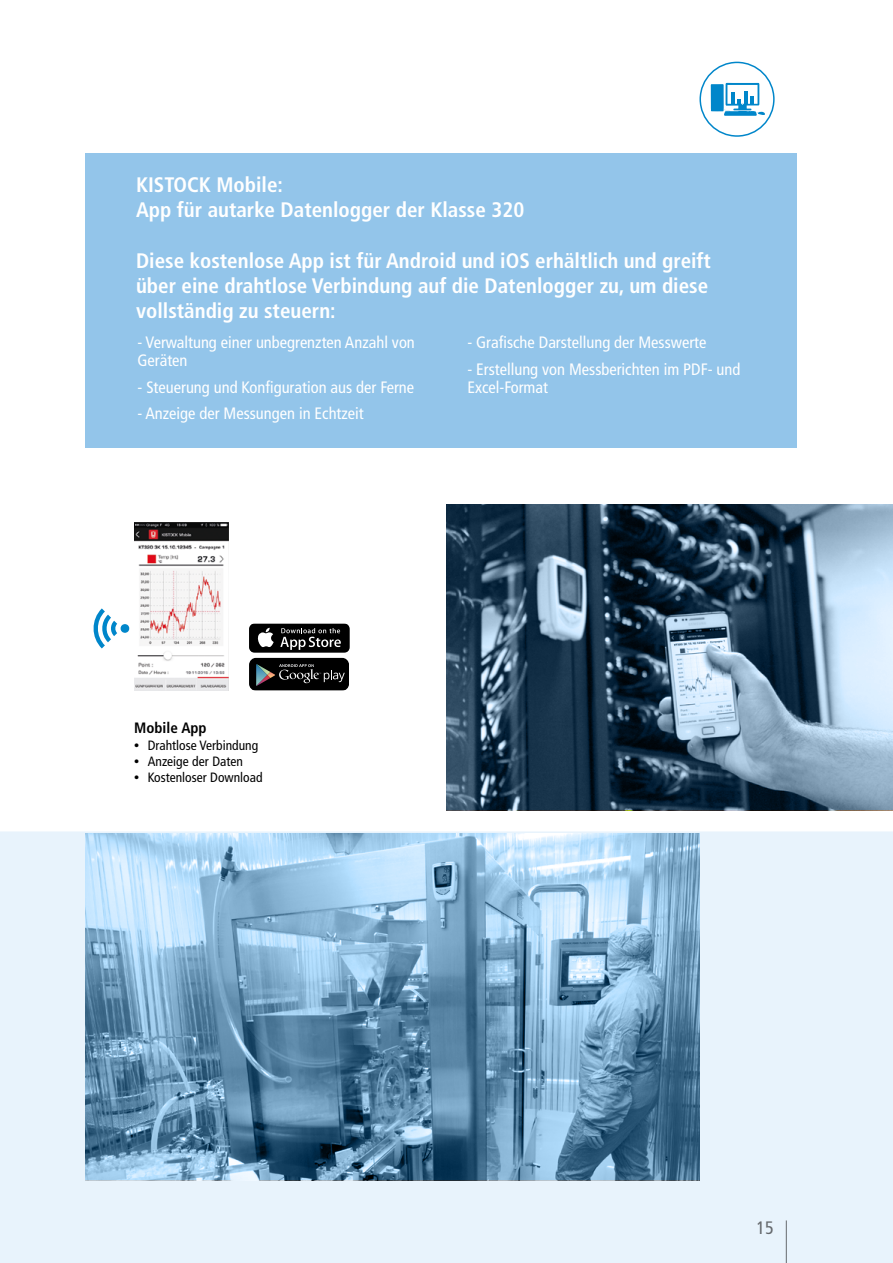
<style>
.page{position:relative;width:893px;height:1263px;background:#fff}
.page>*{position:absolute;margin:0;border:0;box-sizing:border-box;transform-origin:0 0}
.t1{font:700 condensed 21px/25.2px "Frutiger LT Std";color:#fff}
.t2{font:condensed 18px "Frutiger LT Std";color:#706f6f}
.t3{font:condensed 16.5px/18px "Frutiger LT Std";color:#fff}
.t4{font:700 condensed 15px "Frutiger LT Std";color:#000}
.t5{font:condensed 13.5px "Frutiger LT Std";color:#000}
.s1{font-family:"Myriad Pro";font-stretch:normal;font-size:18px}
</style>
<div class="page">
<div style="left:0;top:831px;width:893px;height:432px;background:#e8f3fc"></div>
<div style="left:85px;top:153px;width:712px;height:295px;background:#93c5ea"></div>
<div style="left:699px;top:62px;width:76px;height:75px;border:2px solid #0086ca;border-radius:50%"></div>
<svg style="left:711px;top:83px;width:54px;height:33px"></svg>
<img style="left:85px;top:833px;width:614px;height:347px">
<img style="left:446px;top:505px;width:447px;height:305px">
<img style="left:134px;top:523px;width:94px;height:168px">
<svg style="left:93px;top:608px;width:37px;height:40px"></svg>
<svg style="left:249px;top:623px;width:101px;height:68px;background:#3b3b3c"></svg>
<p class="t1" style="left:136px;top:172px;width:390px">KISTOCK Mobile:<br>App für autarke Datenlogger der Klasse 320</p>
<p class="t1" style="left:136px;top:248px;width:576px">Diese kostenlose App ist für Android und iOS erhältlich und greift über eine drahtlose Verbindung auf die Datenlogger zu, um diese vollständig zu steuern:</p>
<p class="t3" style="left:137px;top:334px;width:279px">- Verwaltung einer unbegrenzten Anzahl von<br>Geräten</p>
<p class="t3" style="left:137px;top:378px;width:278px">- Steuerung und Konfiguration aus der Ferne</p>
<p class="t3" style="left:137px;top:405px;width:228px">- Anzeige der Messungen in Echtzeit</p>
<p class="t3" style="left:467px;top:334px;width:241px">- Grafische Darstellung der Messwerte</p>
<p class="t3" style="left:467px;top:360px;width:275px">- Erstellung von Messberichten im PDF- und<br>Excel-Format</p>
<p class="t4" style="left:134px;top:719px;width:74px">Mobile App</p>
<p class="t5" style="left:134px;top:737px;width:126px"><span class="s1">•</span> Drahtlose Verbindung</p>
<p class="t5" style="left:134px;top:753px;width:110px"><span class="s1">•</span> Anzeige der Daten</p>
<p class="t5" style="left:134px;top:769px;width:130px"><span class="s1">•</span> Kostenloser Download</p>
<p class="t2" style="left:757px;top:1217px;width:19px">15</p>
</div>
